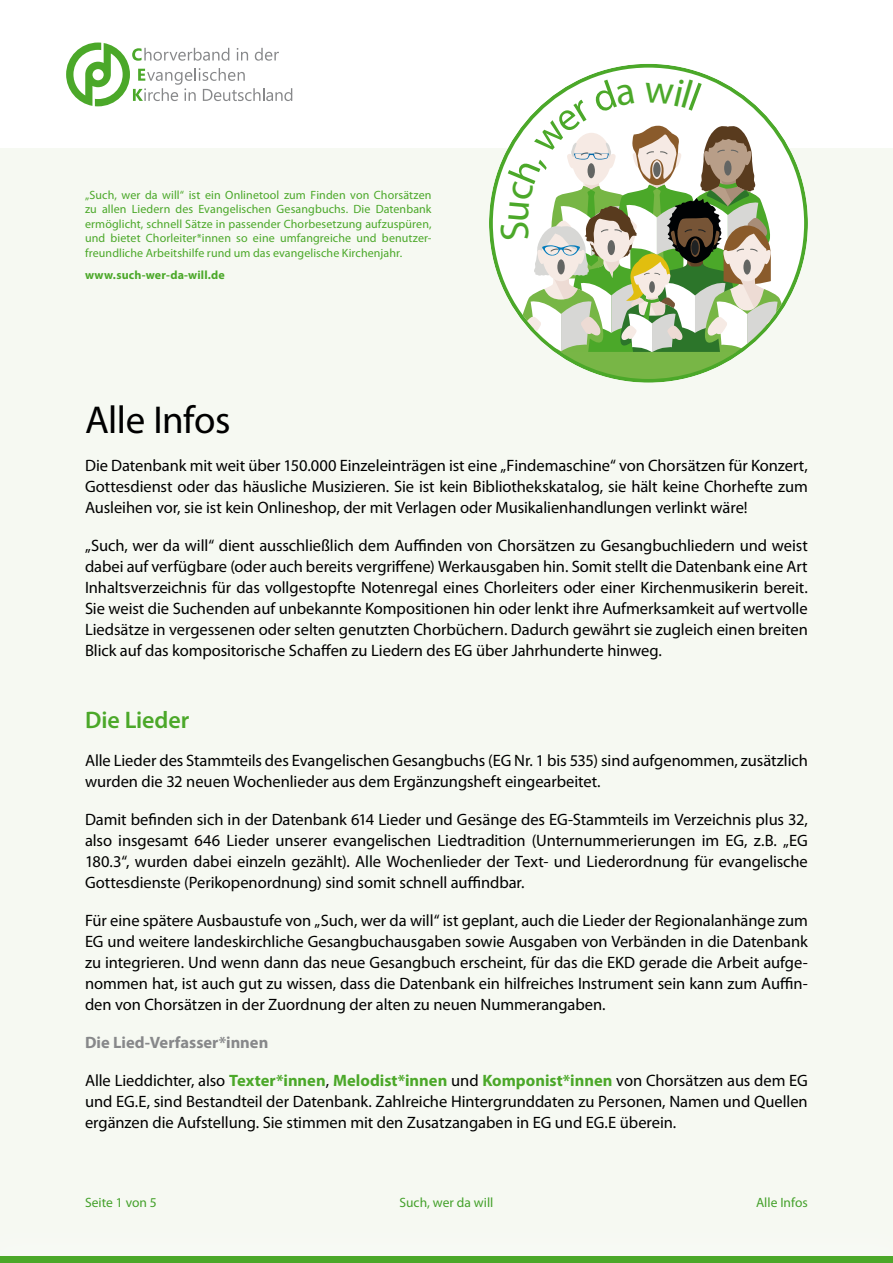
<style>
.page{position:relative;width:893px;height:1263px;background:#fff}
.page>*{position:absolute;margin:0;border:0;box-sizing:border-box;transform-origin:0 0}
.t1{font:39px "Myriad Pro";letter-spacing:-.015em;color:#000}
.t2{font:600 24px "Myriad Pro";letter-spacing:-.005em;color:#4ba829}
.t3{font:16.5px/21px "Myriad Pro";letter-spacing:-.005em;color:#000;text-align:justify}
.t4{font:700 16.5px "Myriad Pro";color:#87888a}
.t5{font:13.5px "Myriad Pro";color:#44a12b}
.t6{font:12px/14.4px "Myriad Pro";letter-spacing:.005em;color:#4ba829;text-align:justify}
.t7{font:700 12px "Myriad Pro";letter-spacing:.015em;color:#4ba829}
.s1{font-weight:700;color:#4ba829}
</style>
<div class="page">
<div style="left:0;top:149px;width:893px;height:1114px;background:#f6f9f2"></div>
<div style="left:0;top:1256px;width:893px;height:7px;background:#4ba829"></div>
<svg style="left:66px;top:43px;width:226px;height:63px"></svg>
<svg style="left:493px;top:68px;width:311px;height:230px"></svg>
<svg style="left:500px;top:79px;width:289px;height:300px"></svg>
<p class="t6" style="left:85px;top:188px;width:348px">„Such, wer da will“ ist ein Onlinetool zum Finden von Chorsätzen zu allen Liedern des Evangelischen Gesangbuchs. Die Datenbank ermöglicht, schnell Sätze in passender Chorbesetzung aufzuspüren, und bietet Chorleiter*innen so eine umfangreiche und benutzer&shy;freundliche Arbeitshilfe rund um das evangelische Kirchenjahr.</p>
<p class="t7" style="left:85px;top:268px;width:141px">www.such-wer-da-will.de</p>
<h1 class="t1" style="left:85px;top:396px;width:147px">Alle Infos</h1>
<p class="t3" style="left:85px;top:455px;width:724px">Die Datenbank mit weit über 150.000 Einzeleinträgen ist eine „Findemaschine“ von Chorsätzen für Konzert, Gottesdienst oder das häusliche Musizieren. Sie ist kein Bibliothekskatalog, sie hält keine Chorhefte zum Ausleihen vor, sie ist kein Onlineshop, der mit Verlagen oder Musikalienhandlungen verlinkt wäre!</p>
<p class="t3" style="left:85px;top:535px;width:724px">„Such, wer da will“ dient ausschließlich dem Auffinden von Chorsätzen zu Gesangbuchliedern und weist dabei auf verfügbare (oder auch bereits vergriffene) Werkausgaben hin. Somit stellt die Datenbank eine Art Inhaltsverzeichnis für das vollgestopfte Notenregal eines Chorleiters oder einer Kirchenmusikerin bereit.<br>Sie weist die Suchenden auf unbekannte Kompositionen hin oder lenkt ihre Aufmerksamkeit auf wertvolle Liedsätze in vergessenen oder selten genutzten Chorbüchern. Dadurch gewährt sie zugleich einen breiten Blick auf das kompositorische Schaffen zu Liedern des EG über Jahrhunderte hinweg.</p>
<h2 class="t2" style="left:85px;top:704px;width:106px">Die Lieder</h2>
<p class="t3" style="left:85px;top:749px;width:724px">Alle Lieder des Stammteils des Evangelischen Gesangbuchs (EG Nr. 1 bis 535) sind aufgenommen, zusätzlich wurden die 32 neuen Wochenlieder aus dem Ergänzungsheft eingearbeitet.</p>
<p class="t3" style="left:85px;top:808px;width:724px">Damit befinden sich in der Datenbank 614 Lieder und Gesänge des EG-Stammteils im Verzeichnis plus 32, also insgesamt 646 Lieder unserer evangelischen Liedtradition (Unternummerierungen im EG, z.B. „EG 180.3“, wurden dabei einzeln gezählt). Alle Wochenlieder der Text- und Liederordnung für evangelische Gottesdienste (Perikopenordnung) sind somit schnell auffindbar.</p>
<p class="t3" style="left:85px;top:909px;width:724px">Für eine spätere Ausbaustufe von „Such, wer da will“ ist geplant, auch die Lieder der Regionalanhänge zum EG und weitere landeskirchliche Gesangbuchausgaben sowie Ausgaben von Verbänden in die Datenbank zu integrieren. Und wenn dann das neue Gesangbuch erscheint, für das die EKD gerade die Arbeit aufge&shy;nommen hat, ist auch gut zu wissen, dass die Datenbank ein hilfreiches Instrument sein kann zum Auffin&shy;den von Chorsätzen in der Zuordnung der alten zu neuen Nummerangaben.</p>
<p class="t4" style="left:85px;top:1031px;width:185px">Die Lied-Verfasser*innen</p>
<p class="t3" style="left:85px;top:1069px;width:724px">Alle Lieddichter, also <span class="s1">Texter*innen</span>, <span class="s1">Melodist*innen</span> und <span class="s1">Komponist*innen</span> von Chorsätzen aus dem EG und EG.E, sind Bestandteil der Datenbank. Zahlreiche Hintergrunddaten zu Personen, Namen und Quellen ergänzen die Aufstellung. Sie stimmen mit den Zusatzangaben in EG und EG.E überein.</p>
<p class="t5" style="left:85px;top:1194px;width:73px">Seite 1 von 5</p>
<p class="t5" style="left:399px;top:1194px;width:96px">Such, wer da will</p>
<p class="t5" style="left:756px;top:1194px;width:53px">Alle Infos</p>
</div>
